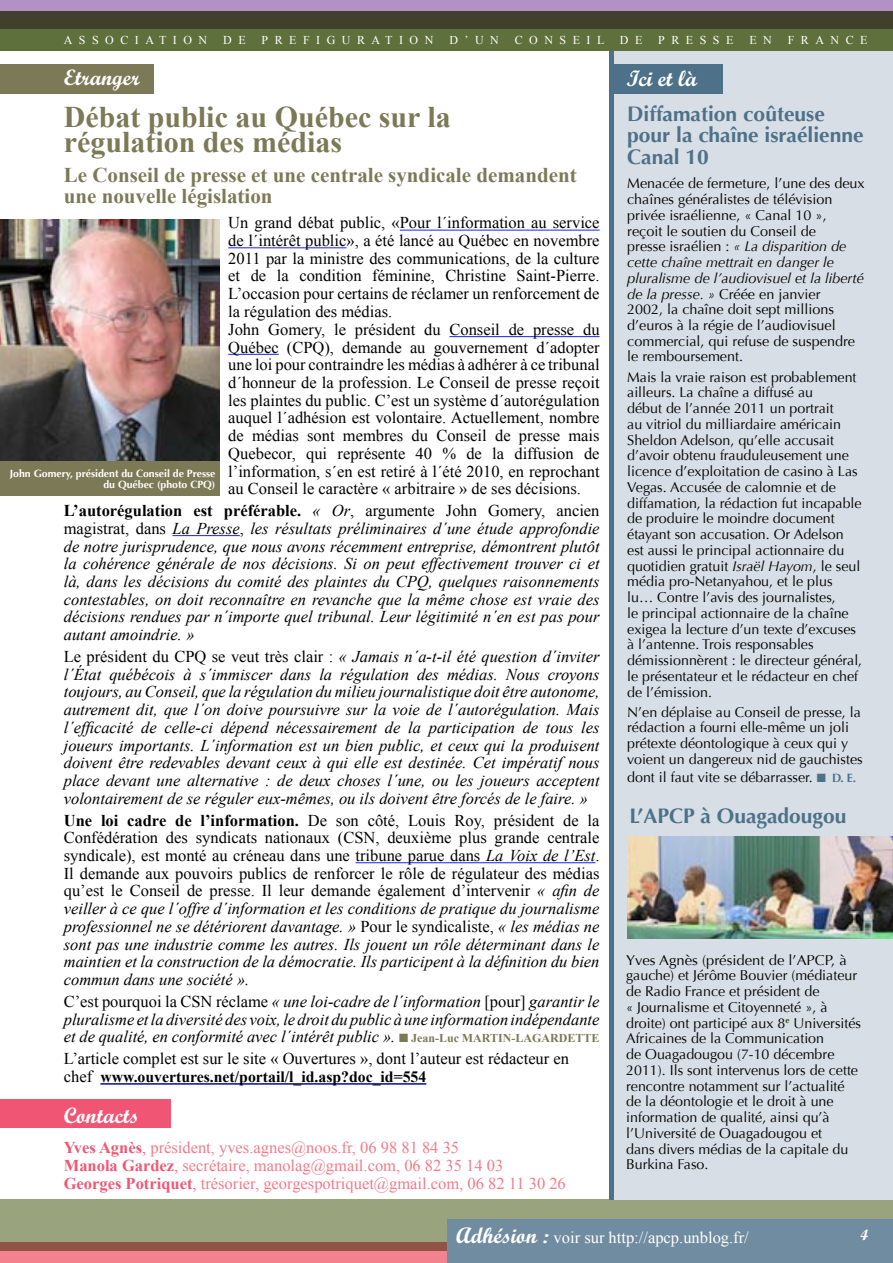
<style>
.page{position:relative;width:893px;height:1263px;background:#fff}
.page>*{position:absolute;margin:0;border:0;box-sizing:border-box;transform-origin:0 0}
.t1{font:700 30px/25.5px "Times New Roman";color:#7c7956}
.t2{font:700 22.5px "Script";color:#fff}
.t3{font:700 21px/21px "Times New Roman";color:#7c7956}
.t4{font:700 21px/21.3px "Optima";color:#4c7189}
.t5{font:italic 16.5px/17.7px "Times New Roman";color:#000;text-align:justify}
.t6{font:16.5px/17.7px "Times New Roman";color:#000}
.t7{font:16.5px/18px "Times New Roman";color:#f37a8a}
.t8{font:16.5px "Times New Roman";color:#fff}
.t9{font:700 15.75px "Times New Roman";color:#000}
.t10{font:700 15px "Script";color:#fff}
.t11{font:14.25px/15.8px "Optima";color:#000}
.t12{font:14.25px/15.8px "Optima";color:#000;scale:1.04 1}
.t13{font:12px "Times New Roman";letter-spacing:.54em;color:#fff}
.t14{font:700 10.5px/10.5px "Optima";color:#fff;text-align:right}
.s1{font-weight:700;font-style:normal}
.s2{font-style:normal}
.s3{color:#7c7956}
.s4{font-weight:700;font-style:normal;font-size:12px;color:#7c7956}
.s5{font-weight:400;font-size:16.5px}
.s6{font-weight:700;color:#f05674}
.s7{color:#f05674}
.s8{font-style:italic}
.s9{color:#4c7189}
.s10{font-weight:700;font-size:12px;color:#4c7189}
.s11{font-family:"Script";font-weight:700;font-size:22.5px}
</style>
<div class="page">
<div style="left:0;top:1199px;width:893px;height:51px;background:#99a37d"></div>
<svg style="left:0;top:1242px;width:448px;height:21px;background:#c96d6f"></svg>
<div style="left:448px;top:1220px;width:445px;height:43px;background:#708ca1"></div>
<div style="left:0;top:12px;width:893px;height:39px;background:#5e703b"></div>
<svg style="left:0;top:0;width:893px;height:29px;background:#6b5f66"></svg>
<hr style="left:610px;top:51px;width:4px;height:1148px;background:#4c7189">
<div style="left:0;top:1099px;width:170px;height:28px;background:#f05674"></div>
<div style="left:0;top:64px;width:153px;height:30px;background:#7c7956"></div>
<hr style="left:400px;top:230px;width:200px;height:1px;background:#1922fb">
<hr style="left:228px;top:247px;width:118px;height:1px;background:#1922fb">
<hr style="left:449px;top:336px;width:151px;height:1px;background:#1922fb">
<hr style="left:228px;top:354px;width:51px;height:1px;background:#1922fb">
<hr style="left:172px;top:535px;width:68px;height:1px;background:#1922fb">
<hr style="left:356px;top:862px;width:239px;height:1px;background:#1922fb">
<hr style="left:100px;top:1083px;width:326px;height:2px;background:#090f90">
<img style="left:0;top:219px;width:220px;height:242px">
<div style="left:0;top:461px;width:220px;height:34px;background:#7c7956"></div>
<div style="left:614px;top:51px;width:279px;height:1148px;background:#d8dee5"></div>
<div style="left:610px;top:64px;width:112px;height:30px;background:#4c7189"></div>
<img style="left:627px;top:837px;width:266px;height:101px">
<p class="t13" style="left:64px;top:32px;width:145px">ASSOCIATION</p>
<p class="t13" style="left:223px;top:32px;width:24px">D E</p>
<p class="t13" style="left:262px;top:32px;width:173px">PREFIGURATION</p>
<p class="t13" style="left:449px;top:32px;width:51px">D’UN</p>
<p class="t13" style="left:515px;top:32px;width:91px">CONSEIL</p>
<p class="t13" style="left:620px;top:32px;width:24px">D E</p>
<p class="t13" style="left:658px;top:32px;width:77px">PRESSE</p>
<p class="t13" style="left:749px;top:32px;width:24px">E N</p>
<p class="t13" style="left:788px;top:32px;width:81px">FRANCE</p>
<h2 class="t2" style="left:64px;top:63px;width:77px">Etranger</h2>
<h1 class="t1" style="left:64px;top:103px;width:389px">Débat public au Québec sur la régulation des médias</h1>
<p class="t3" style="left:64px;top:164px;width:514px">Le Conseil de presse et une centrale syndicale demandent une nouvelle législation</p>
<p class="t6" style="left:228px;top:214px;width:373px">Un grand débat public, «Pour l´information au service de l´intérêt public», a été lancé au Québec en novembre 2011 par la ministre des communications, de la culture et de la condition féminine, Christine Saint-Pierre.<br>L’occasion pour certains de réclamer un renforcement de la régulation des médias.<br>John Gomery, le président du Conseil de presse du Québec (CPQ), demande au gouvernement d´adopter une loi pour contraindre les médias à adhérer à ce tribunal d´honneur de la profession. Le Conseil de presse reçoit les plaintes du public. C’est un système d´autorégulation auquel l´adhésion est volontaire. Actuellement, nombre de médias sont membres du Conseil de presse mais Quebecor, qui représente 40 % de la diffusion de l’information, s´en est retiré à l´été 2010, en reprochant au Conseil le caractère « arbitraire » de ses décisions.</p>
<p class="t5" style="left:64px;top:501px;width:537px"><span class="s1">L’autorégulation est préférable.</span> « Or<span class="s2">, argumente John Gomery, ancien magistrat, dans</span> La Presse<span class="s2">,</span> les résultats préliminaires d´une étude approfondie de notre jurisprudence, que nous avons récemment entreprise, démontrent plutôt la cohérence générale de nos décisions. Si on peut effectivement trouver ci et là, dans les décisions du comité des plaintes du CPQ, quelques raisonnements contestables, on doit reconnaître en revanche que la même chose est vraie des décisions rendues par n´importe quel tribunal. Leur légitimité n´en est pas pour autant amoindrie. »</p>
<p class="t5" style="left:64px;top:647px;width:537px"><span class="s2">Le président du CPQ se veut très clair :</span> « Jamais n´a-t-il été question d´inviter l´État québécois à s´immiscer dans la régulation des médias. Nous croyons toujours, au Conseil, que la régulation du milieu journalistique doit être autonome, autrement dit, que l´on doive poursuivre sur la voie de l´autorégulation. Mais l´efficacité de celle-ci dépend nécessairement de la participation de tous les joueurs importants. L´information est un bien public, et ceux qui la produisent doivent être redevables devant ceux à qui elle est destinée. Cet impératif nous place devant une alternative : de deux choses l´une, ou les joueurs acceptent volontairement de se réguler eux-mêmes, ou ils doivent être forcés de le faire. »</p>
<p class="t5" style="left:64px;top:811px;width:537px"><span class="s1">Une loi cadre de l’information.</span> <span class="s2">De son côté, Louis Roy, président de la Confédération des syndicats nationaux (CSN, deuxième plus grande centrale syndicale), est monté au créneau dans une tribune parue dans</span> La Voix de l’Est<span class="s2">.<br>Il demande aux pouvoirs publics de renforcer le rôle de régulateur des médias qu’est le Conseil de presse. Il leur demande également d’intervenir</span> « afin de veiller à ce que l´offre d´information et les conditions de pratique du journalisme professionnel ne se détériorent davantage. » <span class="s2">Pour le syndicaliste,</span> « les médias ne sont pas une industrie comme les autres. Ils jouent un rôle déterminant dans le maintien et la construction de la démocratie. Ils participent à la définition du bien commun dans une société ».</p>
<p class="t5" style="left:64px;top:992px;width:537px"><span class="s2">C’est pourquoi la CSN réclame</span> « une loi-cadre de l´information <span class="s2">[pour]</span> garantir le pluralisme et la diversité des voix, le droit du public à une information indépendante et de qualité, en conformité avec l´intérêt public ». <span class="s3">■</span> <span class="s4">Jean-Luc MARTIN-LAGARDETTE</span></p>
<p class="t6" style="left:64px;top:1049px;width:507px">L’article complet est sur le site « Ouvertures », dont l’auteur est rédacteur en</p>
<p class="t9" style="left:64px;top:1066px;width:364px"><span class="s5">chef</span> www.ouvertures.net/portail/l_id.asp?doc_id=554</p>
<p class="t14" style="left:10px;top:469px;width:207px">John Gomery, président du Conseil de Presse du Québec (photo CPQ)</p>
<h2 class="t2" style="left:64px;top:1102px;width:77px">Contacts</h2>
<p class="t7" style="left:64px;top:1138px;width:504px"><span class="s6">Yves Agnès</span><span class="s7">,</span> président, yves.agnes@noos.fr, 06 98 81 84 35<br><span class="s6">Manola Gardez</span><span class="s7">,</span> secrétaire, manolag@gmail.com, 06 82 35 14 03<br><span class="s6">Georges Potriquet</span><span class="s7">,</span> trésorier, georgespotriquet@gmail.com, 06 82 11 30 26</p>
<h2 class="t2" style="left:626px;top:64px;width:72px">Ici et là</h2>
<p class="t4" style="left:627px;top:104px;width:238px">Diffamation coûteuse pour la chaîne israélienne<br>Canal 10</p>
<p class="t11" style="left:627px;top:176px;width:239px">Menacée de fermeture, l’une des deux chaînes généralistes de télévision privée israélienne, « Canal 10 », reçoit le soutien du Conseil de<br>presse israélien : <span class="s8">« La disparition de cette chaîne mettrait en danger le pluralisme de l’audiovisuel et la liberté de la presse. »</span> Créée en janvier<br>2002, la chaîne doit sept millions d’euros à la régie de l’audiovisuel commercial, qui refuse de suspendre le remboursement.</p>
<p class="t11" style="left:627px;top:369px;width:237px">Mais la vraie raison est probablement ailleurs. La chaîne a diffusé au<br>début de l’année 2011 un portrait<br>au vitriol du milliardaire américain Sheldon Adelson, qu’elle accusait d’avoir obtenu frauduleusement une licence d’exploitation de casino à Las Vegas. Accusée de calomnie et de diffamation, la rédaction fut incapable de produire le moindre document étayant son accusation. Or Adelson est aussi le principal actionnaire du quotidien gratuit <span class="s8">Israël Hayom</span>, le seul média pro-Netanyahou, et le plus<br>lu… Contre l’avis des journalistes,<br>le principal actionnaire de la chaîne exigea la lecture d’un texte d’excuses à l’antenne. Trois responsables démissionnèrent : le directeur général, le présentateur et le rédacteur en chef de l’émission.</p>
<p class="t11" style="left:627px;top:704px;width:237px">N’en déplaise au Conseil de presse, la rédaction a fourni elle-même un joli prétexte déontologique à ceux qui y voient un dangereux nid de gauchistes</p>
<p class="t11" style="left:627px;top:769px;width:230px">dont il faut vite se débarrasser. <span class="s9">■</span> <span class="s10">D. E.</span></p>
<p class="t4" style="left:629px;top:805px;width:219px">L’APCP à Ouagadougou</p>
<p class="t12" style="left:626px;top:952px;width:227px">Yves Agnès (président de l’APCP, à gauche) et Jérôme Bouvier (médiateur de Radio France et président de<br>« Journalisme et Citoyenneté », à droite) ont participé aux 8<sup>e</sup> Universités Africaines de la Communication<br>de Ouagadougou (7-10 décembre 2011). Ils sont intervenus lors de cette rencontre notamment sur l’actualité de la déontologie et le droit à une information de qualité, ainsi qu’à l’Université de Ouagadougou et<br>dans divers médias de la capitale du Burkina Faso.</p>
<p class="t8" style="left:456px;top:1226px;width:294px"><span class="s11">Adhésion :</span> voir sur http://apcp.unblog.fr/</p>
<p class="t10" style="left:860px;top:1225px;width:9px">4</p>
</div>
